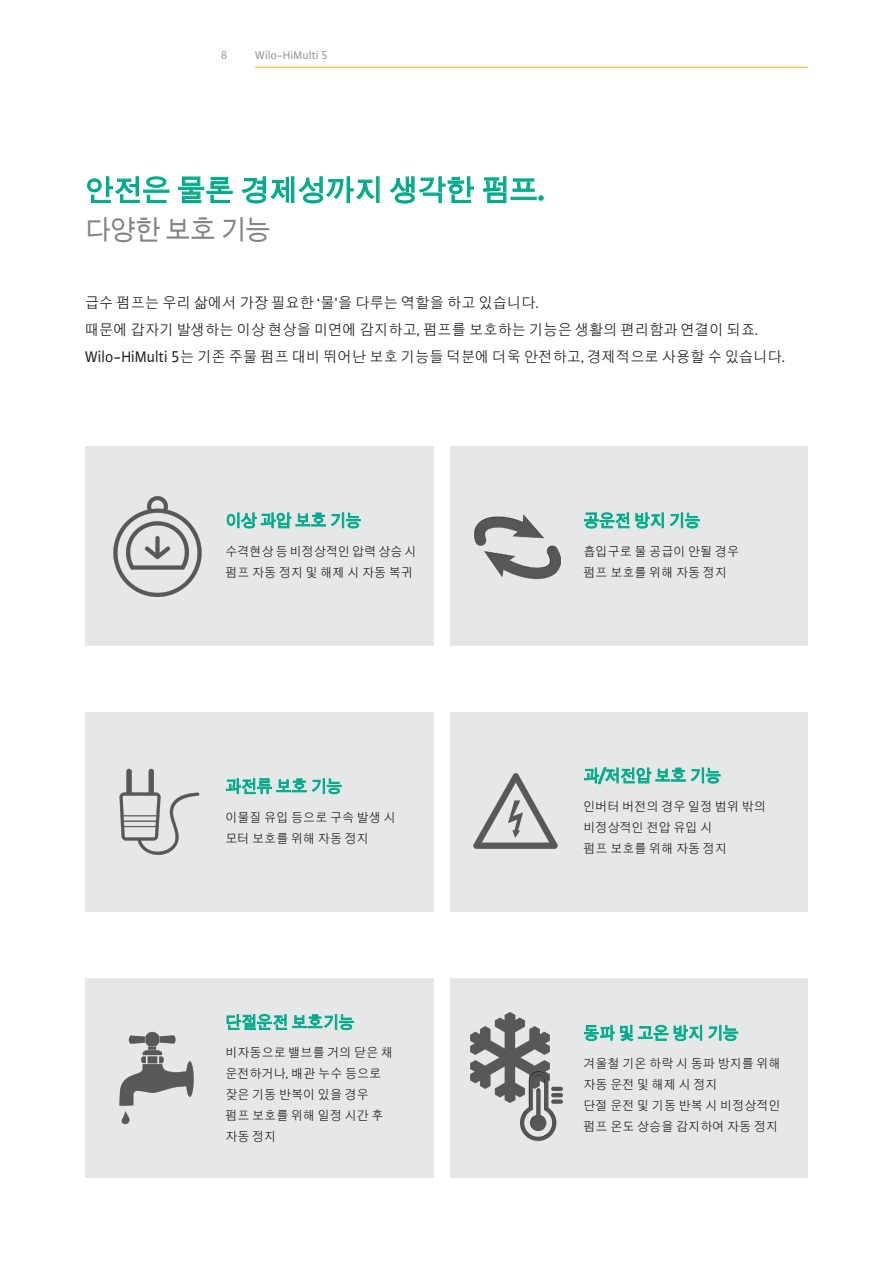
<style>
.page{position:relative;width:893px;height:1263px;background:#fff}
.page>*{position:absolute;margin:0;border:0;box-sizing:border-box;transform-origin:0 0}
.t1{font:700 28.5px "WILO Plus FM Global";color:#0a8}
.t2{font:700 27px "WILO Plus FM Global";letter-spacing:-.025em;color:#808285;scale:.95 1}
.t3{font:700 16.5px "WILO Plus FM Global";color:#0a8;scale:.95 1}
.t4{font:15px/27px "WILO Plus FM Global";color:#231f20;scale:.95 1}
.t5{font:12.75px/21px "WILO Plus FM Global";color:#231f20;scale:.95 1}
.t6{font:12px "WILO Plus FM Global";color:#939598}
.s1{font-size:16.5px}
</style>
<div class="page">
<hr style="left:255px;top:67px;width:553px;height:1px;background:#faaf18">
<svg style="left:87px;top:176px;width:83px;height:28px"></svg>
<svg style="left:178px;top:176px;width:55px;height:28px"></svg>
<svg style="left:241px;top:176px;width:139px;height:28px"></svg>
<svg style="left:389px;top:176px;width:85px;height:28px"></svg>
<svg style="left:483px;top:176px;width:61px;height:27px"></svg>
<div style="left:85px;top:446px;width:349px;height:200px;background:#e6e7e9"></div>
<div style="left:451px;top:446px;width:357px;height:200px;background:#e6e7e9"></div>
<svg style="left:584px;top:513px;width:45px;height:15px"></svg>
<svg style="left:635px;top:513px;width:29px;height:15px"></svg>
<svg style="left:670px;top:513px;width:30px;height:15px"></svg>
<img style="left:475px;top:514px;width:86px;height:66px">
<svg style="left:227px;top:512px;width:134px;height:16px"></svg>
<img style="left:113px;top:496px;width:89px;height:101px">
<div style="left:85px;top:978px;width:349px;height:200px;background:#e6e7e9"></div>
<div style="left:451px;top:978px;width:357px;height:200px;background:#e6e7e9"></div>
<svg style="left:584px;top:1025px;width:84px;height:16px"></svg>
<svg style="left:674px;top:1025px;width:28px;height:16px"></svg>
<svg style="left:708px;top:1025px;width:30px;height:16px"></svg>
<img style="left:470px;top:1012px;width:80px;height:86px">
<img style="left:503px;top:1068px;width:60px;height:74px">
<svg style="left:227px;top:1014px;width:127px;height:16px"></svg>
<img style="left:119px;top:1031px;width:75px;height:94px">
<div style="left:85px;top:712px;width:349px;height:200px;background:#e6e7e9"></div>
<div style="left:451px;top:712px;width:357px;height:200px;background:#e6e7e9"></div>
<svg style="left:226px;top:778px;width:115px;height:16px"></svg>
<img style="left:119px;top:768px;width:81px;height:87px">
<svg style="left:584px;top:767px;width:136px;height:17px"></svg>
<img style="left:473px;top:773px;width:85px;height:76px">
<p class="t6" style="left:221px;top:48px;width:8px">8</p>
<p class="t6" style="left:255px;top:48px;width:74px">Wilo-HiMulti 5</p>
<h1 class="t1" style="left:85px;top:173px;width:461px">안전은 물론 경제성까지 생각한 펌프.</h1>
<h2 class="t2" style="left:85px;top:214px;width:197px">다양한 보호 기능</h2>
<p class="t4" style="left:85px;top:289px;width:739px">급수 펌프는 우리 삶에서 가장 필요한 ‘물’을 다루는 역할을 하고 있습니다.<br>때문에 갑자기 발생하는 이상 현상을 미연에 감지하고, 펌프를 보호하는 기능은 생활의 편리함과 연결이 되죠.<br><span class="s1">Wilo-HiMulti 5</span>는 기존 주물 펌프 대비 뛰어난 보호 기능들 덕분에 더욱 안전하고, 경제적으로 사용할 수 있습니다.</p>
<p class="t3" style="left:225px;top:511px;width:144px">이상 과압 보호 기능</p>
<p class="t5" style="left:225px;top:541px;width:203px">수격현상 등 비정상적인 압력 상승 시 펌프 자동 정지 및 해제 시 자동 복귀</p>
<p class="t3" style="left:225px;top:777px;width:124px">과전류 보호 기능</p>
<p class="t5" style="left:225px;top:807px;width:181px">이물질 유입 등으로 구속 발생 시 모터 보호를 위해 자동 정지</p>
<p class="t3" style="left:225px;top:1012px;width:137px">단절운전 보호기능</p>
<p class="t5" style="left:225px;top:1042px;width:178px">비자동으로 밸브를 거의 닫은 채 운전하거나, 배관 누수 등으로 잦은 기동 반복이 있을 경우 펌프 보호를 위해 일정 시간 후 자동 정지</p>
<p class="t3" style="left:583px;top:511px;width:124px">공운전 방지 기능</p>
<p class="t5" style="left:583px;top:541px;width:165px">흡입구로 물 공급이 안될 경우 펌프 보호를 위해 자동 정지</p>
<p class="t3" style="left:583px;top:766px;width:146px">과/저전압 보호 기능</p>
<p class="t5" style="left:583px;top:796px;width:194px">인버터 버전의 경우 일정 범위 밖의 비정상적인 전압 유입 시<br>펌프 보호를 위해 자동 정지</p>
<p class="t3" style="left:583px;top:1023px;width:165px">동파 및 고온 방지 기능</p>
<p class="t5" style="left:583px;top:1053px;width:209px">겨울철 기온 하락 시 동파 방지를 위해 자동 운전 및 해제 시 정지<br>단절 운전 및 기동 반복 시 비정상적인 펌프 온도 상승을 감지하여 자동 정지</p>
</div>
